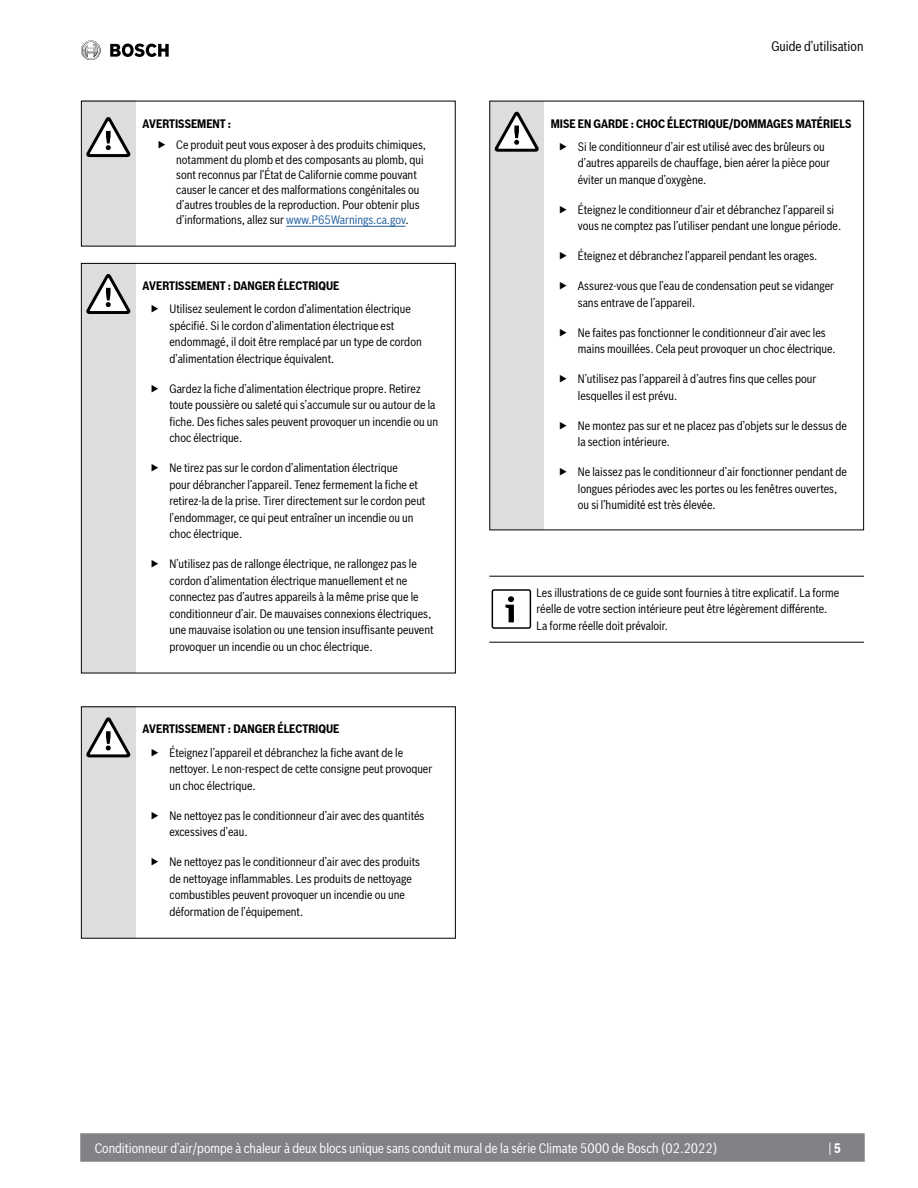
<style>
.page{position:relative;width:918px;height:1188px;background:#fff}
.page>*{position:absolute;margin:0;border:0;box-sizing:border-box;transform-origin:0 0}
.t1{font:13.5px "Bosch Sans Cond";color:#fff}
.t2{font:13.5px "Bosch Sans Cond";color:#000}
.t3{font:12px/16.5px "Bosch Sans Cond";color:#000}
.t4{font:700 12px "Bosch Sans Cond";color:#000}
.s1{color:#215e9e}
.s2{font-weight:700}
</style>
<div class="page">
<svg style="left:81px;top:40px;width:20px;height:20px"></svg>
<svg style="left:110px;top:44px;width:59px;height:13px"></svg>
<div style="left:81px;top:1134px;width:783px;height:27px;background:#808285"></div>
<div style="left:80px;top:1133px;width:785px;height:29px;border:2px solid #808285"></div>
<div style="left:82px;top:101px;width:54px;height:145px;background:#dcddde"></div>
<hr style="left:286px;top:226px;width:120px;height:1px;background:#215e9e">
<svg style="left:86px;top:117px;width:44px;height:40px"></svg>
<div style="left:82px;top:263px;width:53px;height:410px;background:#dcddde"></div>
<svg style="left:86px;top:274px;width:44px;height:40px"></svg>
<div style="left:81px;top:263px;width:375px;height:410px;border:1px solid #000"></div>
<div style="left:82px;top:707px;width:53px;height:231px;background:#dcddde"></div>
<svg style="left:86px;top:717px;width:44px;height:40px"></svg>
<div style="left:81px;top:706px;width:375px;height:233px;border:1px solid #000"></div>
<hr style="left:489px;top:576px;width:375px;height:1px;background:#000">
<hr style="left:489px;top:642px;width:375px;height:1px;background:#000">
<div style="left:490px;top:101px;width:54px;height:429px;background:#dcddde"></div>
<svg style="left:495px;top:112px;width:44px;height:40px"></svg>
<svg style="left:492px;top:589px;width:39px;height:40px"></svg>
<p class="t4" style="left:143px;top:116px;width:90px">AVERTISSEMENT :</p>
<p class="t3" style="left:176px;top:137px;width:251px;line-height:15px">Ce produit peut vous exposer à des produits chimiques, notamment du plomb et des composants au plomb, qui sont reconnus par l’État de Californie comme pouvant causer le cancer et des malformations congénitales ou d’autres troubles de la reproduction. Pour obtenir plus d’informations, allez sur <span class="s1">www.P65Warnings.ca.gov</span>.</p>
<p class="t4" style="left:143px;top:278px;width:198px">AVERTISSEMENT : DANGER ÉLECTRIQUE</p>
<p class="t3" style="left:170px;top:300px;width:254px">Utilisez seulement le cordon d’alimentation électrique spécifié. Si le cordon d’alimentation électrique est endommagé, il doit être remplacé par un type de cordon d’alimentation électrique équivalent.</p>
<p class="t3" style="left:170px;top:379px;width:270px">Gardez la fiche d’alimentation électrique propre. Retirez toute poussière ou saleté qui s’accumule sur ou autour de la fiche. Des fiches sales peuvent provoquer un incendie ou un choc électrique.</p>
<p class="t3" style="left:170px;top:459px;width:257px">Ne tirez pas sur le cordon d’alimentation électrique<br>pour débrancher l’appareil. Tenez fermement la fiche et retirez-la de la prise. Tirer directement sur le cordon peut l’endommager, ce qui peut entraîner un incendie ou un choc électrique.</p>
<p class="t3" style="left:170px;top:555px;width:266px">N’utilisez pas de rallonge électrique, ne rallongez pas le cordon d’alimentation électrique manuellement et ne connectez pas d’autres appareils à la même prise que le conditionneur d’air. De mauvaises connexions électriques, une mauvaise isolation ou une tension insuffisante peuvent provoquer un incendie ou un choc électrique.</p>
<p class="t4" style="left:143px;top:722px;width:198px">AVERTISSEMENT : DANGER ÉLECTRIQUE</p>
<p class="t3" style="left:170px;top:743px;width:264px">Éteignez l’appareil et débranchez la fiche avant de le nettoyer. Le non-respect de cette consigne peut provoquer un choc électrique.</p>
<p class="t3" style="left:170px;top:806px;width:256px">Ne nettoyez pas le conditionneur d’air avec des quantités excessives d’eau.</p>
<p class="t3" style="left:170px;top:853px;width:252px">Ne nettoyez pas le conditionneur d’air avec des produits de nettoyage inflammables. Les produits de nettoyage combustibles peuvent provoquer un incendie ou une déformation de l’équipement.</p>
<p class="t2" style="left:771px;top:36px;width:94px">Guide d’utilisation</p>
<p class="t4" style="left:551px;top:116px;width:302px">MISE EN GARDE : CHOC ÉLECTRIQUE/DOMMAGES MATÉRIELS</p>
<p class="t3" style="left:578px;top:137px;width:254px">Si le conditionneur d’air est utilisé avec des brûleurs ou d’autres appareils de chauffage, bien aérer la pièce pour éviter un manque d’oxygène.</p>
<p class="t3" style="left:578px;top:200px;width:265px">Éteignez le conditionneur d’air et débranchez l’appareil si vous ne comptez pas l’utiliser pendant une longue période.</p>
<p class="t3" style="left:578px;top:247px;width:241px">Éteignez et débranchez l’appareil pendant les orages.</p>
<p class="t3" style="left:578px;top:277px;width:258px">Assurez-vous que l’eau de condensation peut se vidanger sans entrave de l’appareil.</p>
<p class="t3" style="left:578px;top:323px;width:259px">Ne faites pas fonctionner le conditionneur d’air avec les mains mouillées. Cela peut provoquer un choc électrique.</p>
<p class="t3" style="left:578px;top:370px;width:240px">N’utilisez pas l’appareil à d’autres fins que celles pour lesquelles il est prévu.</p>
<p class="t3" style="left:578px;top:416px;width:271px">Ne montez pas sur et ne placez pas d’objets sur le dessus de la section intérieure.</p>
<p class="t3" style="left:578px;top:463px;width:271px">Ne laissez pas le conditionneur d’air fonctionner pendant de longues périodes avec les portes ou les fenêtres ouvertes, ou si l’humidité est très élevée.</p>
<p class="t3" style="left:537px;top:583px;width:304px">Les illustrations de ce guide sont fournies à titre explicatif. La forme réelle de votre section intérieure peut être légèrement différente.<br>La forme réelle doit prévaloir.</p>
<p class="t1" style="left:95px;top:1138px;width:624px">Conditionneur d’air/pompe à chaleur à deux blocs unique sans conduit mural de la série Climate 5000 de Bosch (02.2022)</p>
<p class="t1" style="left:829px;top:1138px;width:14px">| <span class="s2">5</span></p>
</div>
